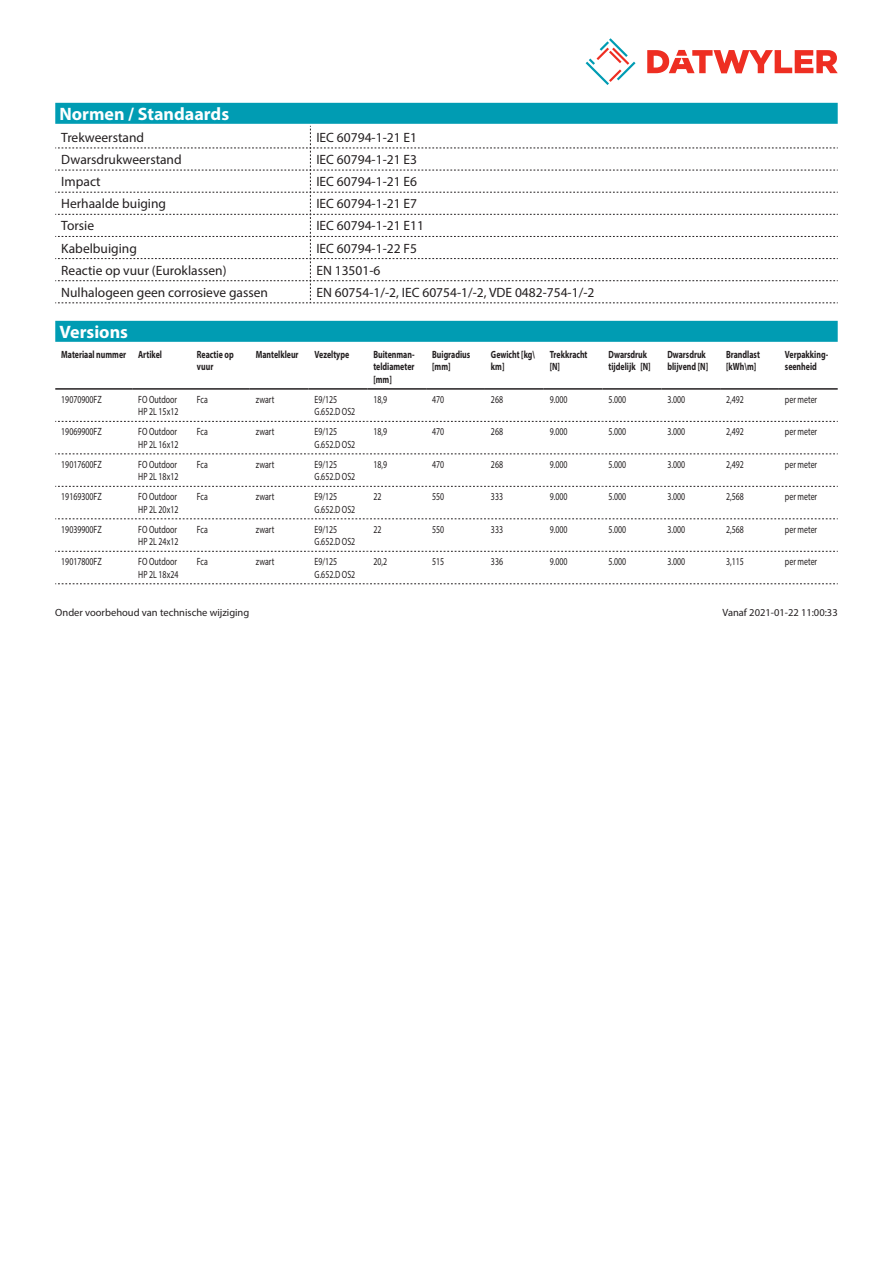
<style>
.page{position:relative;width:893px;height:1263px;background:#fff}
.page>*{position:absolute;margin:0;border:0;box-sizing:border-box;transform-origin:0 0}
.Standard_Head_Proper{font:700 18px "Myriad Pro";color:#fff}
.myriad_light_propert{font:13.5px "Myriad Pro";color:#231f20}
.myriadlight{font:10.5px/12.6px "Myriad Pro";color:#231f20;scale:.75 1}
.myriadbold{font:700 10.5px/12.6px "Myriad Pro";color:#231f20;scale:.75 1}
.Footnote{font:10.5px "Myriad Pro";color:#231f20}
</style>
<div class="page">
<svg style="left:586px;top:38px;width:49px;height:47px"></svg>
<svg style="left:647px;top:50px;width:191px;height:23px"></svg>
<div style="left:55px;top:103px;width:783px;height:21px;background:#009cb3"></div>
<svg style="left:55px;top:126px;width:783px;height:178px"></svg>
<div style="left:55px;top:321px;width:783px;height:21px;background:#009cb3"></div>
<hr style="left:55px;top:388px;width:77px;height:2px;background:#231f20">
<hr style="left:132px;top:388px;width:59px;height:2px;background:#231f20">
<hr style="left:191px;top:388px;width:59px;height:2px;background:#231f20">
<hr style="left:250px;top:388px;width:59px;height:2px;background:#231f20">
<hr style="left:309px;top:388px;width:58px;height:2px;background:#231f20">
<hr style="left:367px;top:388px;width:59px;height:2px;background:#231f20">
<hr style="left:426px;top:388px;width:59px;height:2px;background:#231f20">
<hr style="left:485px;top:388px;width:59px;height:2px;background:#231f20">
<hr style="left:544px;top:388px;width:58px;height:2px;background:#231f20">
<hr style="left:602px;top:388px;width:59px;height:2px;background:#231f20">
<hr style="left:661px;top:388px;width:59px;height:2px;background:#231f20">
<hr style="left:720px;top:388px;width:59px;height:2px;background:#231f20">
<hr style="left:779px;top:388px;width:59px;height:2px;background:#231f20">
<svg style="left:55px;top:421px;width:783px;height:1px"></svg>
<svg style="left:55px;top:454px;width:783px;height:1px"></svg>
<svg style="left:55px;top:486px;width:783px;height:1px"></svg>
<svg style="left:55px;top:519px;width:783px;height:1px"></svg>
<svg style="left:55px;top:551px;width:783px;height:1px"></svg>
<svg style="left:55px;top:583px;width:783px;height:1px"></svg>
<p class="Standard_Head_Proper" style="left:60px;top:102px;width:171px">Normen / Standaards</p>
<p class="myriad_light_propert" style="left:61px;top:129px;width:84px">Trekweerstand</p>
<p class="myriad_light_propert" style="left:316px;top:129px;width:102px">IEC 60794-1-21 E1</p>
<p class="myriad_light_propert" style="left:61px;top:151px;width:122px">Dwarsdrukweerstand</p>
<p class="myriad_light_propert" style="left:316px;top:151px;width:102px">IEC 60794-1-21 E3</p>
<p class="myriad_light_propert" style="left:61px;top:173px;width:41px">Impact</p>
<p class="myriad_light_propert" style="left:316px;top:173px;width:102px">IEC 60794-1-21 E6</p>
<p class="myriad_light_propert" style="left:61px;top:195px;width:106px">Herhaalde buiging</p>
<p class="myriad_light_propert" style="left:316px;top:195px;width:102px">IEC 60794-1-21 E7</p>
<p class="myriad_light_propert" style="left:61px;top:218px;width:34px">Torsie</p>
<p class="myriad_light_propert" style="left:316px;top:218px;width:109px">IEC 60794-1-21 E11</p>
<p class="myriad_light_propert" style="left:61px;top:240px;width:77px">Kabelbuiging</p>
<p class="myriad_light_propert" style="left:316px;top:240px;width:102px">IEC 60794-1-22 F5</p>
<p class="myriad_light_propert" style="left:61px;top:262px;width:167px">Reactie op vuur (Euroklassen)</p>
<p class="myriad_light_propert" style="left:316px;top:262px;width:66px">EN 13501-6</p>
<p class="myriad_light_propert" style="left:61px;top:284px;width:208px">Nulhalogeen geen corrosieve gassen</p>
<p class="myriad_light_propert" style="left:316px;top:284px;width:279px">EN 60754-1/-2, IEC 60754-1/-2, VDE 0482-754-1/-2</p>
<p class="Standard_Head_Proper" style="left:60px;top:320px;width:70px">Versions</p>
<p class="myriadbold" style="left:61px;top:347px;width:88px">Materiaal nummer</p>
<p class="myriadbold" style="left:138px;top:347px;width:33px">Artikel</p>
<p class="myriadbold" style="left:197px;top:347px;width:50px">Reactie op vuur</p>
<p class="myriadbold" style="left:256px;top:347px;width:59px">Mantelkleur</p>
<p class="myriadbold" style="left:315px;top:347px;width:48px">Vezeltype</p>
<p class="myriadbold" style="left:373px;top:347px;width:56px;text-align:justify">Buitenman&shy;teldiameter [mm]</p>
<p class="myriadbold" style="left:432px;top:347px;width:52px">Buigradius [mm]</p>
<p class="myriadbold" style="left:491px;top:347px;width:60px">Gewicht [kg\ km]</p>
<p class="myriadbold" style="left:550px;top:347px;width:52px">Trekkracht [N]</p>
<p class="myriadbold" style="left:608px;top:347px;width:58px">Dwarsdruk tijdelijk [N]</p>
<p class="myriadbold" style="left:667px;top:347px;width:56px">Dwarsdruk blijvend [N]</p>
<p class="myriadbold" style="left:726px;top:347px;width:47px">Brandlast [kWh\m]</p>
<p class="myriadbold" style="left:785px;top:347px;width:59px">Verpakking&shy;seenheid</p>
<p class="myriadlight" style="left:61px;top:393px;width:56px">19070900FZ</p>
<p class="myriadlight" style="left:138px;top:393px;width:55px">FO Outdoor<br>HP 2L 15x12</p>
<p class="myriadlight" style="left:197px;top:393px;width:16px">Fca</p>
<p class="myriadlight" style="left:256px;top:393px;width:26px">zwart</p>
<p class="myriadlight" style="left:315px;top:393px;width:56px">E9/125<br>G.652.D OS2</p>
<p class="myriadlight" style="left:373px;top:393px;width:20px">18,9</p>
<p class="myriadlight" style="left:432px;top:393px;width:18px">470</p>
<p class="myriadlight" style="left:491px;top:393px;width:18px">268</p>
<p class="myriadlight" style="left:550px;top:393px;width:25px">9.000</p>
<p class="myriadlight" style="left:608px;top:393px;width:25px">5.000</p>
<p class="myriadlight" style="left:667px;top:393px;width:25px">3.000</p>
<p class="myriadlight" style="left:726px;top:393px;width:25px">2,492</p>
<p class="myriadlight" style="left:785px;top:393px;width:45px">per meter</p>
<p class="myriadlight" style="left:61px;top:425px;width:56px">19069900FZ</p>
<p class="myriadlight" style="left:138px;top:425px;width:55px">FO Outdoor<br>HP 2L 16x12</p>
<p class="myriadlight" style="left:197px;top:425px;width:16px">Fca</p>
<p class="myriadlight" style="left:256px;top:425px;width:26px">zwart</p>
<p class="myriadlight" style="left:315px;top:425px;width:56px">E9/125<br>G.652.D OS2</p>
<p class="myriadlight" style="left:373px;top:425px;width:20px">18,9</p>
<p class="myriadlight" style="left:432px;top:425px;width:18px">470</p>
<p class="myriadlight" style="left:491px;top:425px;width:18px">268</p>
<p class="myriadlight" style="left:550px;top:425px;width:25px">9.000</p>
<p class="myriadlight" style="left:608px;top:425px;width:25px">5.000</p>
<p class="myriadlight" style="left:667px;top:425px;width:25px">3.000</p>
<p class="myriadlight" style="left:726px;top:425px;width:25px">2,492</p>
<p class="myriadlight" style="left:785px;top:425px;width:45px">per meter</p>
<p class="myriadlight" style="left:61px;top:458px;width:56px">19017600FZ</p>
<p class="myriadlight" style="left:138px;top:458px;width:55px">FO Outdoor<br>HP 2L 18x12</p>
<p class="myriadlight" style="left:197px;top:458px;width:16px">Fca</p>
<p class="myriadlight" style="left:256px;top:458px;width:26px">zwart</p>
<p class="myriadlight" style="left:315px;top:458px;width:56px">E9/125<br>G.652.D OS2</p>
<p class="myriadlight" style="left:373px;top:458px;width:20px">18,9</p>
<p class="myriadlight" style="left:432px;top:458px;width:18px">470</p>
<p class="myriadlight" style="left:491px;top:458px;width:18px">268</p>
<p class="myriadlight" style="left:550px;top:458px;width:25px">9.000</p>
<p class="myriadlight" style="left:608px;top:458px;width:25px">5.000</p>
<p class="myriadlight" style="left:667px;top:458px;width:25px">3.000</p>
<p class="myriadlight" style="left:726px;top:458px;width:25px">2,492</p>
<p class="myriadlight" style="left:785px;top:458px;width:45px">per meter</p>
<p class="myriadlight" style="left:61px;top:490px;width:56px">19169300FZ</p>
<p class="myriadlight" style="left:138px;top:490px;width:55px">FO Outdoor<br>HP 2L 20x12</p>
<p class="myriadlight" style="left:197px;top:490px;width:16px">Fca</p>
<p class="myriadlight" style="left:256px;top:490px;width:26px">zwart</p>
<p class="myriadlight" style="left:315px;top:490px;width:56px">E9/125<br>G.652.D OS2</p>
<p class="myriadlight" style="left:373px;top:490px;width:12px">22</p>
<p class="myriadlight" style="left:432px;top:490px;width:18px">550</p>
<p class="myriadlight" style="left:491px;top:490px;width:18px">333</p>
<p class="myriadlight" style="left:550px;top:490px;width:25px">9.000</p>
<p class="myriadlight" style="left:608px;top:490px;width:25px">5.000</p>
<p class="myriadlight" style="left:667px;top:490px;width:25px">3.000</p>
<p class="myriadlight" style="left:726px;top:490px;width:25px">2,568</p>
<p class="myriadlight" style="left:785px;top:490px;width:45px">per meter</p>
<p class="myriadlight" style="left:61px;top:523px;width:56px">19039900FZ</p>
<p class="myriadlight" style="left:138px;top:523px;width:55px">FO Outdoor<br>HP 2L 24x12</p>
<p class="myriadlight" style="left:197px;top:523px;width:16px">Fca</p>
<p class="myriadlight" style="left:256px;top:523px;width:26px">zwart</p>
<p class="myriadlight" style="left:315px;top:523px;width:56px">E9/125<br>G.652.D OS2</p>
<p class="myriadlight" style="left:373px;top:523px;width:12px">22</p>
<p class="myriadlight" style="left:432px;top:523px;width:18px">550</p>
<p class="myriadlight" style="left:491px;top:523px;width:18px">333</p>
<p class="myriadlight" style="left:550px;top:523px;width:25px">9.000</p>
<p class="myriadlight" style="left:608px;top:523px;width:25px">5.000</p>
<p class="myriadlight" style="left:667px;top:523px;width:25px">3.000</p>
<p class="myriadlight" style="left:726px;top:523px;width:25px">2,568</p>
<p class="myriadlight" style="left:785px;top:523px;width:45px">per meter</p>
<p class="myriadlight" style="left:61px;top:555px;width:56px">19017800FZ</p>
<p class="myriadlight" style="left:138px;top:555px;width:55px">FO Outdoor<br>HP 2L 18x24</p>
<p class="myriadlight" style="left:197px;top:555px;width:16px">Fca</p>
<p class="myriadlight" style="left:256px;top:555px;width:26px">zwart</p>
<p class="myriadlight" style="left:315px;top:555px;width:56px">E9/125<br>G.652.D OS2</p>
<p class="myriadlight" style="left:373px;top:555px;width:20px">20,2</p>
<p class="myriadlight" style="left:432px;top:555px;width:18px">515</p>
<p class="myriadlight" style="left:491px;top:555px;width:18px">336</p>
<p class="myriadlight" style="left:550px;top:555px;width:25px">9.000</p>
<p class="myriadlight" style="left:608px;top:555px;width:25px">5.000</p>
<p class="myriadlight" style="left:667px;top:555px;width:25px">3.000</p>
<p class="myriadlight" style="left:726px;top:555px;width:25px">3,115</p>
<p class="myriadlight" style="left:785px;top:555px;width:45px">per meter</p>
<p class="Footnote" style="left:55px;top:605px;width:196px">Onder voorbehoud van technische wijziging</p>
<p class="Footnote" style="left:722px;top:605px;width:117px">Vanaf 2021-01-22 11:00:33</p>
</div>
